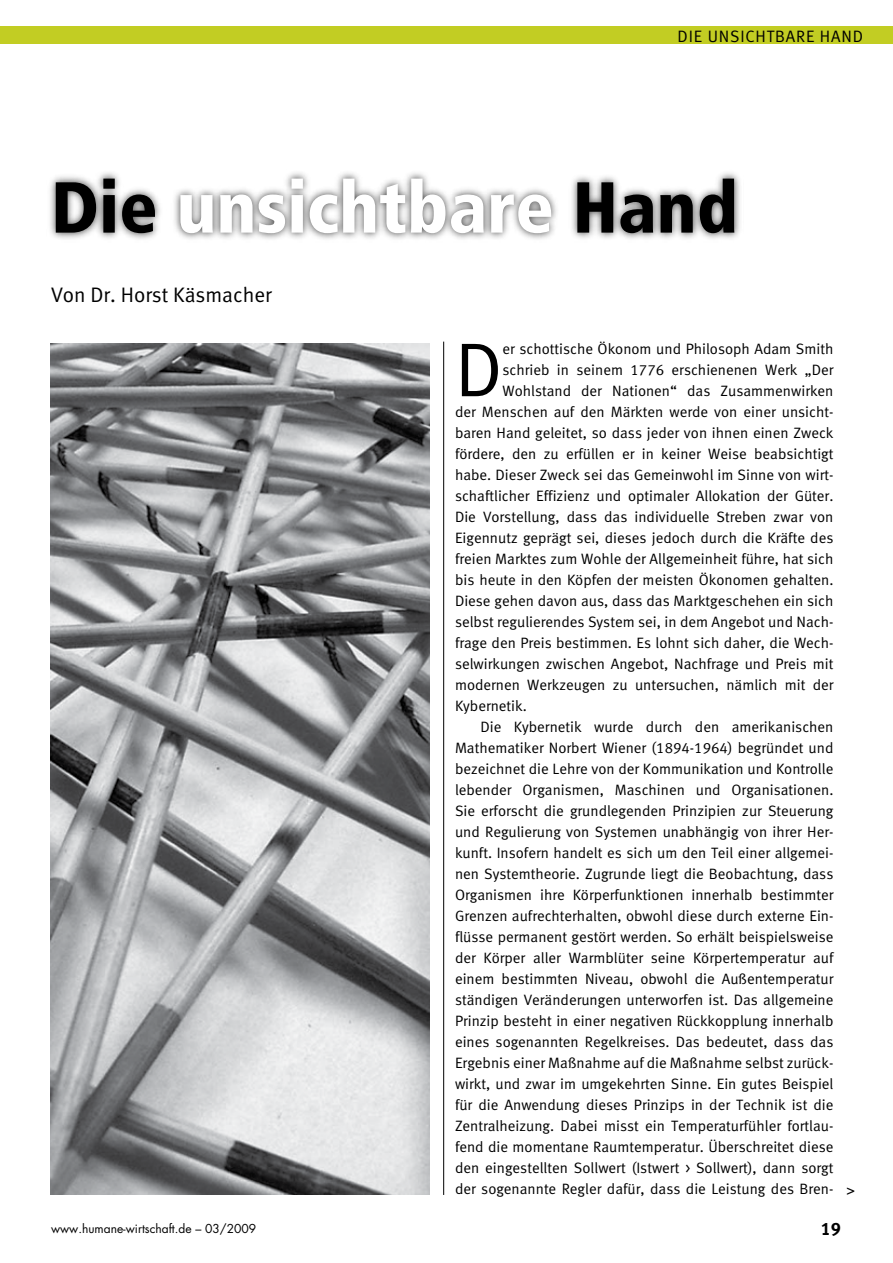
<style>
.page{position:relative;width:893px;height:1263px;background:#fff}
.page>*{position:absolute;margin:0;border:0;box-sizing:border-box;transform-origin:0 0}
.t1{font:76.2px "Meta Normal LF";color:#000}
.t2{font:900 condensed 72px "Frutiger";color:#fff}
.t3{font:21px "Meta Normal LF";color:#000}
.t4{font:18px "Meta Bold LF";color:#000}
.t5{font:16.5px "Meta Normal LF";letter-spacing:.05em;color:#000}
.t6{font:15px "Meta Normal LF";color:#000}
.t7{font:15px "Futura";color:#000}
.t8{font:12px "Futura";color:#000}
.s1{color:#000}
</style>
<div class="page">
<img style="left:50px;top:343px;width:379px;height:852px">
<hr style="left:443px;top:342px;width:1px;height:853px;background:#000">
<div style="left:46px;top:169px;width:698px;height:74px;background:#000;opacity:.75"></div>
<div style="left:0;top:27px;width:893px;height:17px;background:#c2cd23"></div>
<p class="t5" style="left:678px;top:26px;width:187px">DIE UNSICHTBARE HAND</p>
<h2 class="t2" style="left:51px;top:164px;width:688px"><span class="s1">Die</span> unsichtbare <span class="s1">Hand</span></h2>
<h3 class="t3" style="left:51px;top:282px;width:222px">Von Dr. Horst Käsmacher</h3>
<h1 class="t1" style="left:455px;top:326px;width:49px">D</h1>
<p class="t6" style="left:502px;top:340px;width:332px">er schottische Ökonom und Philosoph Adam Smith</p>
<p class="t6" style="left:502px;top:361px;width:332px">schrieb in seinem 1776 erschienenen Werk „Der</p>
<p class="t6" style="left:502px;top:382px;width:332px">Wohlstand der Nationen“ das Zusammenwirken</p>
<p class="t6" style="left:455px;top:403px;width:380px">der Menschen auf den Märkten werde von einer unsicht-</p>
<p class="t6" style="left:455px;top:424px;width:380px">baren Hand geleitet, so dass jeder von ihnen einen Zweck</p>
<p class="t6" style="left:455px;top:445px;width:380px">fördere, den zu erfüllen er in keiner Weise beabsichtigt</p>
<p class="t6" style="left:455px;top:466px;width:380px">habe. Dieser Zweck sei das Gemeinwohl im Sinne von wirt-</p>
<p class="t6" style="left:455px;top:487px;width:380px">schaftlicher Effizienz und optimaler Allokation der Güter.</p>
<p class="t6" style="left:455px;top:508px;width:380px">Die Vorstellung, dass das individuelle Streben zwar von</p>
<p class="t6" style="left:455px;top:529px;width:380px">Eigennutz geprägt sei, dieses jedoch durch die Kräfte des</p>
<p class="t6" style="left:455px;top:550px;width:380px">freien Marktes zum Wohle der Allgemeinheit führe, hat sich</p>
<p class="t6" style="left:455px;top:571px;width:380px">bis heute in den Köpfen der meisten Ökonomen gehalten.</p>
<p class="t6" style="left:455px;top:592px;width:380px">Diese gehen davon aus, dass das Marktgeschehen ein sich</p>
<p class="t6" style="left:455px;top:613px;width:380px">selbst regulierendes System sei, in dem Angebot und Nach-</p>
<p class="t6" style="left:455px;top:634px;width:380px">frage den Preis bestimmen. Es lohnt sich daher, die Wech-</p>
<p class="t6" style="left:455px;top:655px;width:380px">selwirkungen zwischen Angebot, Nachfrage und Preis mit</p>
<p class="t6" style="left:455px;top:676px;width:380px">modernen Werkzeugen zu untersuchen, nämlich mit der</p>
<p class="t6" style="left:455px;top:697px;width:73px">Kybernetik.</p>
<p class="t6" style="left:480px;top:718px;width:354px">Die Kybernetik wurde durch den amerikanischen</p>
<p class="t6" style="left:455px;top:739px;width:380px">Mathematiker Norbert Wiener (1894-1964) begründet und</p>
<p class="t6" style="left:455px;top:760px;width:380px">bezeichnet die Lehre von der Kommunikation und Kontrolle</p>
<p class="t6" style="left:455px;top:781px;width:380px">lebender Organismen, Maschinen und Organisationen.</p>
<p class="t6" style="left:455px;top:802px;width:380px">Sie erforscht die grundlegenden Prinzipien zur Steuerung</p>
<p class="t6" style="left:455px;top:823px;width:380px">und Regulierung von Systemen unabhängig von ihrer Her-</p>
<p class="t6" style="left:455px;top:844px;width:380px">kunft. Insofern handelt es sich um den Teil einer allgemei-</p>
<p class="t6" style="left:455px;top:865px;width:380px">nen Systemtheorie. Zugrunde liegt die Beobachtung, dass</p>
<p class="t6" style="left:455px;top:886px;width:380px">Organismen ihre Körperfunktionen innerhalb bestimmter</p>
<p class="t6" style="left:455px;top:907px;width:380px">Grenzen aufrechterhalten, obwohl diese durch externe Ein-</p>
<p class="t6" style="left:455px;top:928px;width:380px">flüsse permanent gestört werden. So erhält beispielsweise</p>
<p class="t6" style="left:455px;top:949px;width:380px">der Körper aller Warmblüter seine Körpertemperatur auf</p>
<p class="t6" style="left:455px;top:970px;width:380px">einem bestimmten Niveau, obwohl die Außentemperatur</p>
<p class="t6" style="left:455px;top:991px;width:380px">ständigen Veränderungen unterworfen ist. Das allgemeine</p>
<p class="t6" style="left:455px;top:1012px;width:380px">Prinzip besteht in einer negativen Rückkopplung innerhalb</p>
<p class="t6" style="left:455px;top:1033px;width:380px">eines sogenannten Regelkreises. Das bedeutet, dass das</p>
<p class="t6" style="left:455px;top:1054px;width:380px">Ergebnis einer Maßnahme auf die Maßnahme selbst zurück-</p>
<p class="t6" style="left:455px;top:1075px;width:380px">wirkt, und zwar im umgekehrten Sinne. Ein gutes Beispiel</p>
<p class="t6" style="left:455px;top:1096px;width:380px">für die Anwendung dieses Prinzips in der Technik ist die</p>
<p class="t6" style="left:455px;top:1117px;width:380px">Zentralheizung. Dabei misst ein Temperaturfühler fortlau-</p>
<p class="t6" style="left:455px;top:1138px;width:380px">fend die momentane Raumtemperatur. Überschreitet diese</p>
<p class="t6" style="left:455px;top:1159px;width:380px">den eingestellten Sollwert (Istwert &gt; Sollwert), dann sorgt</p>
<p class="t6" style="left:455px;top:1180px;width:380px">der sogenannte Regler dafür, dass die Leistung des Bren-</p>
<p class="t7" style="left:846px;top:1180px;width:11px">&gt;</p>
<p class="t8" style="left:51px;top:1220px;width:207px">www.humane-wirtschaft.de – 03/2009</p>
<p class="t4" style="left:821px;top:1218px;width:22px">19</p>
</div>
